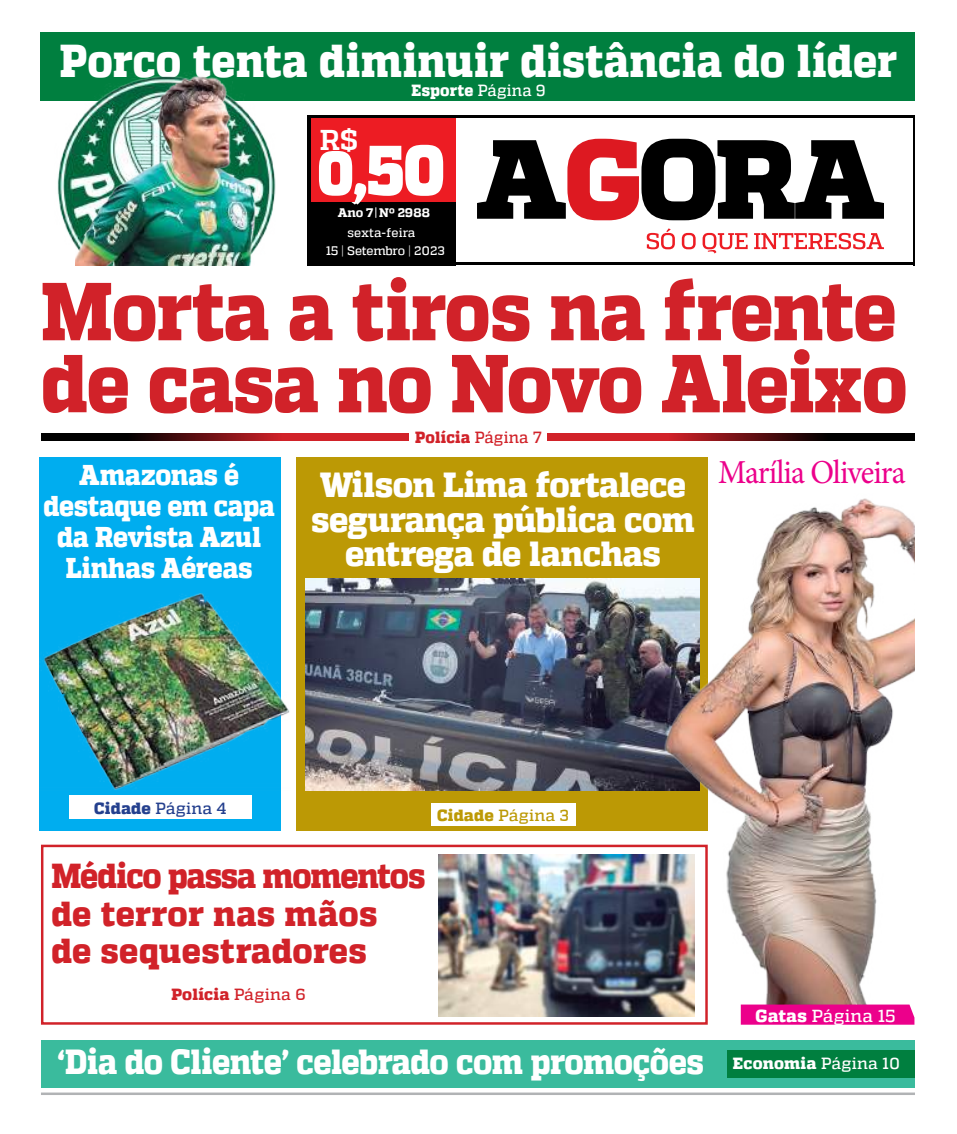
<style>
.page{position:relative;width:957px;height:1134px;background:#fff}
.page>*{position:absolute;margin:0;border:0;box-sizing:border-box;transform-origin:0 0}
.t1{font:800 82px/72px "MW Quadon";letter-spacing:-.015em;color:#d12229;scale:.91 1}
.t2{font:900 61.5px "MW Quadon";color:#fff;scale:.9 1}
.t3{font:800 46px "MW Quadon";letter-spacing:.005em;color:#fff;scale:.9 1}
.t4{font:800 34.75px/34.8px "MW Quadon";letter-spacing:-.015em;color:#fff;text-align:center;scale:.95 1}
.t5{font:800 34.75px "MW Quadon";letter-spacing:-.015em;color:#fff;scale:.9 1}
.t6{font:800 34.62px/38px "MW Quadon";letter-spacing:.005em;color:#d12229;scale:.9 1}
.t7{font:33.5px "Minion Pro";letter-spacing:-.03em;color:#ec008b;scale:.95 1}
.t8{font:800 28.62px/31px "MW Quadon";letter-spacing:-.015em;color:#fff;text-align:center;scale:.9 1}
.t9{font:700 18.5px "MW Quadon";color:#fff}
.t10{font:500 17.38px "MW Quadon";letter-spacing:.02em;color:#fff}
.t11{font:800 16.12px "MW Quadon";letter-spacing:.015em;color:#fff}
.t12{font:800 16.12px "MW Quadon";letter-spacing:.015em;color:#fff;scale:.95 1}
.t13{font:800 16.12px "MW Quadon";letter-spacing:.015em;color:#d12229;scale:.95 1}
.t14{font:800 16.12px "MW Quadon";letter-spacing:.015em;color:#d12229}
.t15{font:500 16.12px "MW Quadon";letter-spacing:.02em;color:#bc9905}
.t16{font:500 16.12px "MW Quadon";letter-spacing:.02em;color:#24408e}
.t17{font:500 12.38px/17.6px "MW Quadon";color:#fff}
.t18{font:800 12.38px "MW Quadon";letter-spacing:.01em;color:#fff}
.s1{font-weight:500}
.s2{font-size:28.62px}
.s3{font-size:70.12px}
.s4{font-weight:800}
</style>
<div class="page">
<div style="left:40px;top:32px;width:874px;height:69px;background:#007f3f"></div>
<div style="left:297px;top:458px;width:411px;height:373px;background:#bc9905"></div>
<div style="left:41px;top:1040px;width:873px;height:48px;background:#3abb9d"></div>
<div style="left:727px;top:1050px;width:187px;height:28px;background:#007f3f"></div>
<div style="left:307px;top:202px;width:149px;height:63px;background:#000"></div>
<div style="left:307px;top:118px;width:149px;height:84px;background:#ed1c23"></div>
<hr style="left:913px;top:116px;width:1px;height:149px;background:#000">
<hr style="left:307px;top:116px;width:4px;height:149px;background:#000">
<svg style="left:477px;top:139px;width:407px;height:81px"></svg>
<svg style="left:647px;top:228px;width:28px;height:21px"></svg>
<svg style="left:682px;top:233px;width:13px;height:16px"></svg>
<svg style="left:702px;top:233px;width:45px;height:20px"></svg>
<svg style="left:754px;top:233px;width:130px;height:16px"></svg>
<hr style="left:307px;top:262px;width:607px;height:3px;background:#000">
<hr style="left:41px;top:1092px;width:873px;height:3px;background:#b1b3b5">
<svg style="left:41px;top:433px;width:368px;height:7px;background:#731216"></svg>
<svg style="left:547px;top:433px;width:367px;height:8px;background:#721216"></svg>
<div style="left:40px;top:458px;width:241px;height:373px;background:#00adef"></div>
<div style="left:431px;top:803px;width:144px;height:23px;background:#fff"></div>
<hr style="left:307px;top:115px;width:607px;height:3px;background:#000">
<img style="left:305px;top:578px;width:359px;height:213px">
<img style="left:664px;top:498px;width:250px;height:521px">
<svg style="left:741px;top:1004px;width:173px;height:21px;background:#eb098e"></svg>
<div style="left:69px;top:796px;width:183px;height:23px;background:#fff"></div>
<div style="left:41px;top:845px;width:667px;height:180px;border:2px solid #d12229"></div>
<img style="left:438px;top:854px;width:256px;height:162px">
<img style="left:44px;top:593px;width:246px;height:197px">
<img style="left:57px;top:125px;width:219px;height:140px">
<img style="left:76px;top:71px;width:181px;height:194px">
<h3 class="t3" style="left:60px;top:34px;width:932px">Porco tenta diminuir distância do líder</h3>
<p class="t12" style="left:411px;top:81px;width:143px">Esporte <span class="s1">Página 9</span></p>
<p class="t9" style="left:320px;top:128px;width:40px">R$<span class="s2">R$</span></p>
<h2 class="t2" style="left:318px;top:137px;width:142px">0,<span class="s3">50</span></h2>
<p class="t18" style="left:338px;top:206px;width:94px">Ano 7 Nº 2988</p>
<p class="t17" style="left:326px;top:224px;width:120px;text-indent:21px">sexta-feira<br>15 | Setembro | 2023</p>
<h1 class="t1" style="left:41px;top:277px;width:954px">Morta a tiros na frente de casa no Novo Aleixo</h1>
<p class="t8" style="left:43px;top:460px;width:259px">Amazonas é destaque em capa da Revista Azul<br>Linhas Aéreas</p>
<p class="t13" style="left:415px;top:428px;width:135px">Polícia <span class="s1">Página 7</span></p>
<p class="t4" style="left:311px;top:468px;width:405px">Wilson Lima fortalece segurança pública com entrega de lanchas</p>
<p class="t7" style="left:718px;top:450px;width:199px">Marília Oliveira</p>
<p class="t16" style="left:94px;top:799px;width:134px"><span class="s4">Cidade</span> Página 4</p>
<p class="t15" style="left:437px;top:806px;width:133px"><span class="s4">Cidade</span> Página 3</p>
<p class="t6" style="left:51px;top:857px;width:417px">Médico passa momentos de terror nas mãos de sequestradores</p>
<p class="t14" style="left:171px;top:985px;width:135px">Polícia <span class="s1">Página 6</span></p>
<p class="t5" style="left:58px;top:1042px;width:719px">‘Dia do Cliente’ celebrado com promoções</p>
<p class="t10" style="left:755px;top:1005px;width:141px"><span class="s4">Gatas</span> Página 15</p>
<p class="t11" style="left:733px;top:1053px;width:168px">Economia <span class="s1">Página 10</span></p>
</div>
